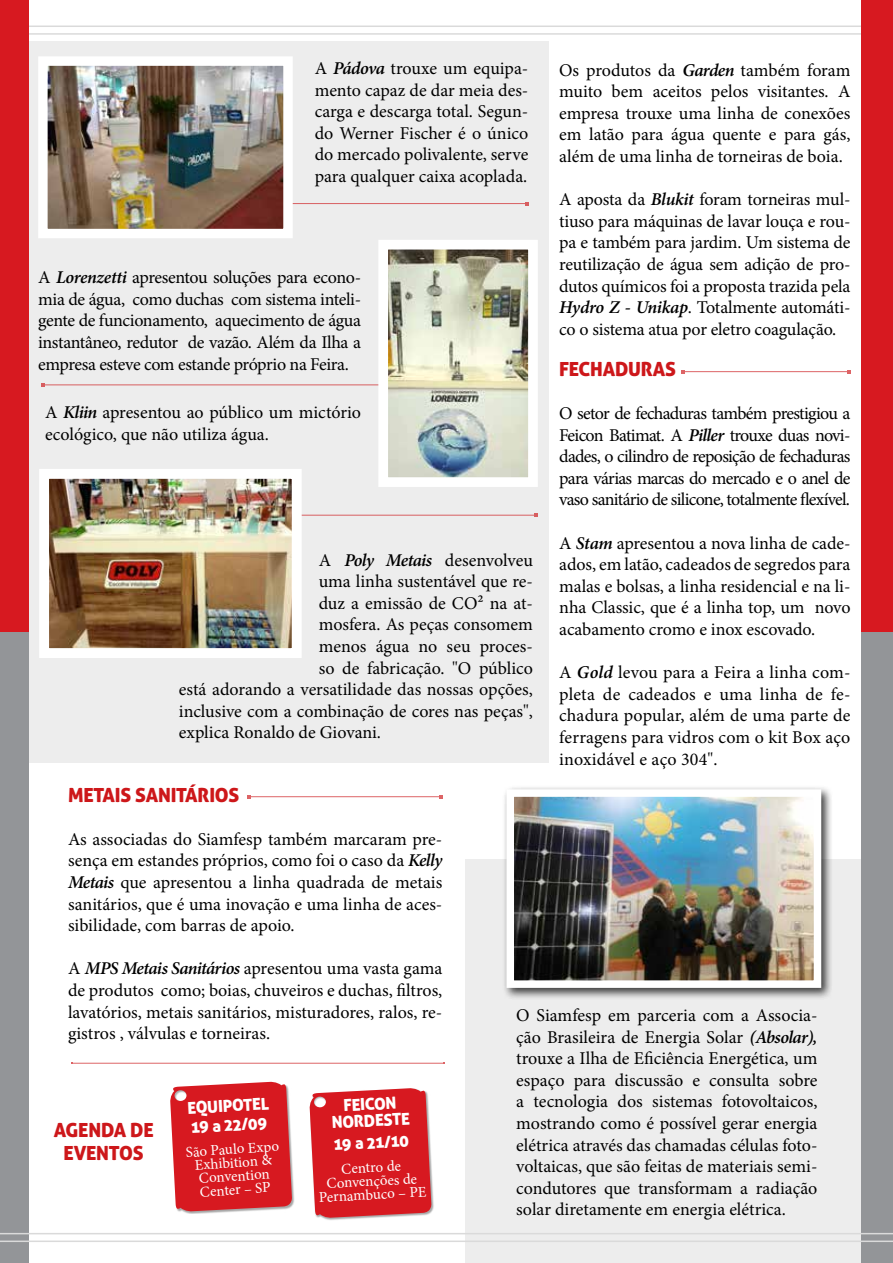
<style>
.page{position:relative;width:893px;height:1263px;background:#fff}
.page>*{position:absolute;margin:0;border:0;box-sizing:border-box;transform-origin:0 0}
.t1{font:19.5px/23px "Aller Display";letter-spacing:-.01em;color:#cd171a;text-align:center}
.t2{font:18px/21.6px "Minion Pro";letter-spacing:-.005em;color:#000;text-align:justify}
.t3{font:16.5px/16.5px "Aller Display";color:#fff;text-align:center}
.t4{font:15px/13.5px "Minion Pro";color:#fff;text-align:center}
.s1{font-weight:600;font-style:italic}
</style>
<div class="page">
<div style="left:465px;top:859px;width:428px;height:404px;background:#ededed"></div>
<div style="left:0;top:41px;width:549px;height:721px;background:#ededed"></div>
<div style="left:861px;top:622px;width:32px;height:641px;background:#939598"></div>
<hr style="left:0;top:26px;width:893px;height:1px;background:#dadada">
<hr style="left:0;top:33px;width:893px;height:2px;background:#dadada">
<div style="left:0;top:622px;width:28px;height:641px;background:#939598"></div>
<div style="left:0;top:0;width:28px;height:631px;background:#d71920"></div>
<hr style="left:0;top:1233px;width:893px;height:1px;background:#dadada">
<hr style="left:0;top:1240px;width:893px;height:2px;background:#dadada">
<div style="left:861px;top:0;width:32px;height:631px;background:#d71920"></div>
<div style="left:170px;top:1082px;width:124px;height:132px;background:#000;opacity:.35"></div>
<svg style="left:170px;top:1081px;width:122px;height:131px"></svg>
<hr style="left:72px;top:1063px;width:372px;height:1px;background:#cd171a">
<hr style="left:110px;top:203px;width:417px;height:1px;background:#cd171a">
<img style="left:48px;top:66px;width:235px;height:162px">
<div style="left:38px;top:56px;width:255px;height:182px;border:9px solid #fff"></div>
<hr style="left:43px;top:384px;width:429px;height:1px;background:#cd171a">
<img style="left:389px;top:251px;width:138px;height:225px">
<div style="left:378px;top:240px;width:160px;height:247px;border:10px solid #fff"></div>
<hr style="left:49px;top:515px;width:487px;height:1px;background:#cd171a">
<img style="left:50px;top:480px;width:241px;height:167px">
<div style="left:39px;top:469px;width:263px;height:189px;border:10px solid #fff"></div>
<div style="left:502px;top:785px;width:332px;height:215px;background:#000;opacity:.75"></div>
<img style="left:515px;top:798px;width:297px;height:181px">
<div style="left:506px;top:789px;width:315px;height:199px;border:8px solid #fff"></div>
<hr style="left:249px;top:796px;width:192px;height:1px;background:#cd171a">
<div style="left:310px;top:1088px;width:124px;height:132px;background:#000;opacity:.35"></div>
<svg style="left:309px;top:1088px;width:123px;height:130px"></svg>
<hr style="left:683px;top:371px;width:166px;height:1px;background:#cd171a">
<p class="t2" style="left:315px;top:58px;width:215px">A <span class="s1">Pádova</span> trouxe um equipa&shy;mento capaz de dar meia des&shy;carga e descarga total. Segun&shy;do Werner Fischer é o único do mercado polivalente, serve para qualquer caixa acoplada.</p>
<p class="t2" style="left:38px;top:267px;width:324px">A <span class="s1">Lorenzetti</span> apresentou soluções para econo&shy;mia de água, como duchas com sistema inteli&shy;gente de funcionamento, aquecimento de água instantâneo, redutor de vazão. Além da Ilha a empresa esteve com estande próprio na Feira.</p>
<p class="t2" style="left:45px;top:402px;width:317px">A <span class="s1">Kliin</span> apresentou ao público um mictório ecológico, que não utiliza água.</p>
<p class="t2" style="left:319px;top:549px;width:216px">A <span class="s1">Poly Metais</span> desenvolveu</p>
<p class="t2" style="left:319px;top:571px;width:216px">uma linha sustentável que re-</p>
<p class="t2" style="left:319px;top:592px;width:216px">duz a emissão de CO² na at-</p>
<p class="t2" style="left:319px;top:614px;width:216px">mosfera. As peças consomem</p>
<p class="t2" style="left:319px;top:635px;width:216px">menos água no seu proces-</p>
<p class="t2" style="left:319px;top:657px;width:216px">so de fabricação. "O público</p>
<p class="t2" style="left:179px;top:679px;width:356px">está adorando a versatilidade das nossas opções,</p>
<p class="t2" style="left:179px;top:700px;width:356px">inclusive com a combinação de cores nas peças",</p>
<p class="t2" style="left:179px;top:722px;width:204px">explica Ronaldo de Giovani.</p>
<p class="t2" style="left:559px;top:59px;width:293px">Os produtos da <span class="s1">Garden</span> também foram muito bem aceitos pelos visitantes. A empresa trouxe uma linha de conexões em latão para água quente e para gás, além de uma linha de torneiras de boia.</p>
<p class="t2" style="left:559px;top:189px;width:293px">A aposta da <span class="s1">Blukit</span> foram torneiras mul&shy;tiuso para máquinas de lavar louça e rou&shy;pa e também para jardim. Um sistema de reutilização de água sem adição de pro&shy;dutos químicos foi a proposta trazida pela <span class="s1">Hydro Z - Unikap</span>. Totalmente automáti&shy;co o sistema atua por eletro coagulação.</p>
<p class="t1" style="left:559px;top:357px;width:118px">FECHADURAS</p>
<p class="t2" style="left:559px;top:403px;width:293px">O setor de fechaduras também prestigiou a Feicon Batimat. A <span class="s1">Piller</span> trouxe duas novi&shy;dades, o cilindro de reposição de fechaduras para várias marcas do mercado e o anel de vaso sanitário de silicone, totalmente flexível.</p>
<p class="t2" style="left:559px;top:532px;width:293px">A <span class="s1">Stam</span> apresentou a nova linha de cade&shy;ados, em latão, cadeados de segredos para malas e bolsas, a linha residencial e na li&shy;nha Classic, que é a linha top, um novo acabamento cromo e inox escovado.</p>
<p class="t2" style="left:559px;top:662px;width:293px">A <span class="s1">Gold</span> levou para a Feira a linha com&shy;pleta de cadeados e uma linha de fe&shy;chadura popular, além de uma parte de ferragens para vidros com o kit Box aço inoxidável e aço 304".</p>
<p class="t1" style="left:68px;top:783px;width:173px">METAIS SANITÁRIOS</p>
<p class="t2" style="left:68px;top:828px;width:376px">As associadas do Siamfesp também marcaram pre&shy;sença em estandes próprios, como foi o caso da <span class="s1">Kelly Metais</span> que apresentou a linha quadrada de metais sanitários, que é uma inovação e uma linha de aces&shy;sibilidade, com barras de apoio.</p>
<p class="t2" style="left:68px;top:958px;width:376px">A <span class="s1">MPS Metais Sanitários</span> apresentou uma vasta gama de produtos como; boias, chuveiros e duchas, filtros, lavatórios, metais sanitários, misturadores, ralos, re&shy;gistros , válvulas e torneiras.</p>
<p class="t1" style="left:54px;top:1119px;width:101px">AGENDA DE<br>EVENTOS</p>
<p class="t3" style="left:187px;top:1099px;width:83px;rotate:-3deg">EQUIPOTEL</p>
<p class="t3" style="left:191px;top:1118px;width:78px;rotate:-3deg">19 a 22/09</p>
<p class="t4" style="left:185px;top:1145px;width:95px;rotate:-4deg">São Paulo Expo<br>Exhibition &amp;<br>Convention<br>Center – SP</p>
<p class="t3" style="left:330px;top:1097px;width:80px;rotate:-3deg">FEICON<br>NORDESTE</p>
<p class="t3" style="left:333px;top:1136px;width:77px;rotate:-3deg">19 a 21/10</p>
<p class="t4" style="left:317px;top:1163px;width:109px;rotate:-3deg">Centro de<br>Convenções de<br>Pernambuco – PE</p>
<p class="t2" style="left:516px;top:1004px;width:303px">O Siamfesp em parceria com a Associa&shy;ção Brasileira de Energia Solar <span class="s1">(Absolar), </span>trouxe a Ilha de Eficiência Energética, um espaço para discussão e consulta sobre a tecnologia dos sistemas fotovoltaicos, mostrando como é possível gerar energia elétrica através das chamadas células foto&shy;voltaicas, que são feitas de materiais semi&shy;condutores que transformam a radiação solar diretamente em energia elétrica.</p>
</div>
